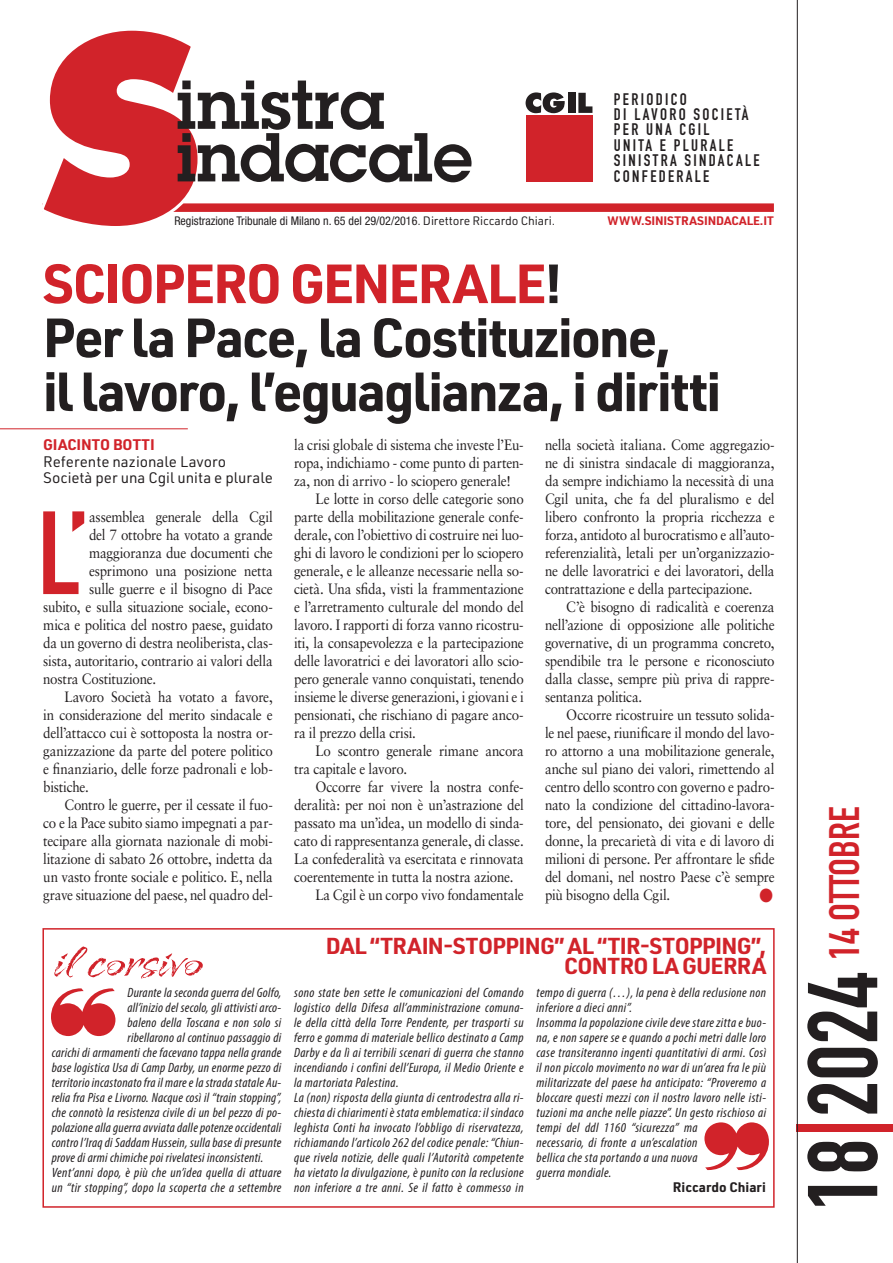
<style>
.page{position:relative;width:893px;height:1263px;background:#fff}
.page>*{position:absolute;margin:0;border:0;box-sizing:border-box;transform-origin:0 0}
.t1{font:116.1px "DIN Engschrift Std";color:#d1232a}
.t2{font:97.35px "DIN Engschrift Std";color:#231f20}
.t3{font:700 54px "URWDIN";letter-spacing:-.035em;color:#231f20}
.t4{font:700 54px "URWDIN";letter-spacing:-.035em;color:#d1232a}
.t5{font:42px "DIN Engschrift Std";color:#d1232a}
.t6{font:700 22.5px "URWDIN";letter-spacing:-.02em;color:#d1232a}
.t7{font:16.5px/15.5px "DIN Engschrift Std";letter-spacing:.14em;color:#231f20}
.t8{font:15px/18px "Sabon LT Std";letter-spacing:-.015em;color:#231f20;text-align:justify;scale:.89 1}
.Carica_autore{font:15px/16.5px "URWDIN";color:#231f20}
.Autore{font:700 15px "URWDIN";letter-spacing:.005em;color:#d1232a}
.t9{font:15px "Zapf Dingbats IT Cby BT";color:#d1232a;scale:.9 1}
.t10{font:italic condensed 13.5px/15px "Myriad Pro";letter-spacing:.025em;color:#231f20}
.t11{font:700 13.5px "URWDIN";color:#231f20}
.t12{font:condensed 12px "Helvetica Neue LT Std";color:#231f20}
.t13{font:700 12px "URWDIN";color:#d1232a}
.s1{font-family:"URWDIN";font-stretch:normal}
.s2{color:#231f20}
.s3{color:#d1232a}
</style>
<div class="page">
<hr style="left:797px;top:0;width:1px;height:1263px;background:#231f20">
<div style="left:43px;top:203px;width:731px;height:9px;background:#d1232a"></div>
<svg style="left:42px;top:30px;width:430px;height:196px"></svg>
<svg style="left:526px;top:92px;width:39px;height:21px"></svg>
<div style="left:568px;top:93px;width:7px;height:20px;background:#231f20"></div>
<svg style="left:578px;top:93px;width:14px;height:20px"></svg>
<div style="left:526px;top:115px;width:66px;height:66px;background:#d1232a"></div>
<hr style="left:0;top:428px;width:188px;height:1px;background:#d1232a">
<div style="left:42px;top:928px;width:733px;height:280px;border:2px solid #d1232a"></div>
<svg style="left:51px;top:988px;width:64px;height:48px"></svg>
<svg style="left:704px;top:1122px;width:65px;height:49px"></svg>
<svg style="left:54px;top:946px;width:149px;height:33px"></svg>
<p class="t7" style="left:614px;top:91px;width:136px">PERIODICO<br>DI LAVORO SOCIETÀ</p>
<p class="t7" style="left:614px;top:122px;width:97px">PER UNA CGIL</p>
<p class="t7" style="left:614px;top:137px;width:121px">UNITA E PLURALE</p>
<p class="t7" style="left:614px;top:153px;width:147px">SINISTRA SINDACALE<br>CONFEDERALE</p>
<p class="t12" style="left:174px;top:214px;width:382px">Registrazione Tribunale di Milano n. 65 del 29/02/2016<span class="s1">. Direttore Riccardo Chiari.</span></p>
<p class="t13" style="left:607px;top:213px;width:168px">WWW.SINISTRASINDACALE.IT</p>
<p class="t4" style="left:43px;top:247px;width:521px">SCIOPERO GENERALE<span class="s2">!</span></p>
<p class="t3" style="left:43px;top:301px;width:630px">Per la Pace, la Costituzione,</p>
<p class="t3" style="left:43px;top:355px;width:680px">il lavoro, l’eguaglianza, i diritti</p>
<p class="Autore" style="left:43px;top:434px;width:113px">GIACINTO BOTTI</p>
<p class="Carica_autore" style="left:43px;top:452px;width:231px">Referente nazionale Lavoro<br>Società per una Cgil unita e plurale</p>
<p class="t1" style="left:38px;top:485px;width:53px">L’</p>
<p class="t8" style="left:89px;top:508px;width:208px">assemblea generale della Cgil</p>
<p class="t8" style="left:89px;top:526px;width:208px">del 7 ottobre ha votato a grande</p>
<p class="t8" style="left:89px;top:544px;width:208px">maggioranza due documenti che</p>
<p class="t8" style="left:89px;top:562px;width:208px">esprimono una posizione netta</p>
<p class="t8" style="left:89px;top:580px;width:208px">sulle guerre e il bisogno di Pace</p>
<p class="t8" style="left:43px;top:598px;width:259px">subito, e sulla situazione sociale, econo-</p>
<p class="t8" style="left:43px;top:616px;width:260px">mica e politica del nostro paese, guidato</p>
<p class="t8" style="left:43px;top:634px;width:259px">da un governo di destra neoliberista, clas-</p>
<p class="t8" style="left:43px;top:652px;width:260px">sista, autoritario, contrario ai valori della</p>
<p class="t8" style="left:43px;top:670px;width:128px">nostra Costituzione.</p>
<p class="t8" style="left:43px;top:688px;width:260px;text-indent:21px">Lavoro Società ha votato a favore, in considerazione del merito sindacale e dell’attacco cui è sottoposta la nostra or&shy;ganizzazione da parte del potere politico e finanziario, delle forze padronali e lob&shy;bistiche.</p>
<p class="t8" style="left:43px;top:796px;width:260px;text-indent:21px">Contro le guerre, per il cessate il fuo&shy;co e la Pace subito siamo impegnati a par&shy;tecipare alla giornata nazionale di mobi&shy;litazione di sabato 26 ottobre, indetta da un vasto fronte sociale e politico. E, nella grave situazione del paese, nel quadro del-</p>
<p class="t8" style="left:294px;top:436px;width:259px">la crisi globale di sistema che investe l’Eu&shy;ropa, indichiamo - come punto di parten&shy;za, non di arrivo - lo sciopero generale!</p>
<p class="t8" style="left:294px;top:490px;width:260px;text-indent:21px">Le lotte in corso delle categorie sono parte della mobilitazione generale confe&shy;derale, con l’obiettivo di costruire nei luo&shy;ghi di lavoro le condizioni per lo sciopero generale, e le alleanze necessarie nella so&shy;cietà. Una sfida, visti la frammentazione e l’arretramento culturale del mondo del lavoro. I rapporti di forza vanno ricostru&shy;iti, la consapevolezza e la partecipazione delle lavoratrici e dei lavoratori allo scio&shy;pero generale vanno conquistati, tenendo insieme le diverse generazioni, i giovani e i pensionati, che rischiano di pagare anco&shy;ra il prezzo della crisi.</p>
<p class="t8" style="left:294px;top:742px;width:259px;text-indent:21px">Lo scontro generale rimane ancora tra capitale e lavoro.</p>
<p class="t8" style="left:294px;top:778px;width:260px;text-indent:21px">Occorre far vivere la nostra confe&shy;deralità: per noi non è un’astrazione del passato ma un’idea, un modello di sinda&shy;cato di rappresentanza generale, di classe.<br>La confederalità va esercitata e rinnovata coerentemente in tutta la nostra azione.</p>
<p class="t8" style="left:315px;top:886px;width:236px">La Cgil è un corpo vivo fondamentale</p>
<p class="t8" style="left:545px;top:436px;width:260px">nella società italiana. Come aggregazio&shy;ne di sinistra sindacale di maggioranza, da sempre indichiamo la necessità di una Cgil unita, che fa del pluralismo e del libero confronto la propria ricchezza e forza, antidoto al burocratismo e all’auto&shy;referenzialità, letali per un’organizzazio&shy;ne delle lavoratrici e dei lavoratori, della contrattazione e della partecipazione.</p>
<p class="t8" style="left:545px;top:598px;width:259px;text-indent:21px">C’è bisogno di radicalità e coerenza nell’azione di opposizione alle politiche governative, di un programma concreto, spendibile tra le persone e riconosciuto dalla classe, sempre più priva di rappre&shy;sentanza politica.</p>
<p class="t8" style="left:545px;top:706px;width:260px;text-indent:21px">Occorre ricostruire un tessuto solida&shy;le nel paese, riunificare il mondo del lavo&shy;ro attorno a una mobilitazione generale, anche sul piano dei valori, rimettendo al centro dello scontro con governo e padro&shy;nato la condizione del cittadino-lavora&shy;tore, del pensionato, dei giovani e delle donne, la precarietà di vita e di lavoro di milioni di persone. Per affrontare le sfide del domani, nel nostro Paese c’è sempre più bisogno della Cgil.</p>
<p class="t9" style="left:759px;top:888px;width:17px">●</p>
<p class="t10" style="left:128px;top:985px;width:155px">Durante la seconda guerra del Golfo,</p>
<p class="t10" style="left:128px;top:1000px;width:155px">all’inizio del secolo, gli attivisti arco-</p>
<p class="t10" style="left:128px;top:1015px;width:155px">baleno della Toscana e non solo si</p>
<p class="t10" style="left:128px;top:1030px;width:155px">ribellarono al continuo passaggio di</p>
<p class="t10" style="left:52px;top:1045px;width:231px">carichi di armamenti che facevano tappa nella grande</p>
<p class="t10" style="left:52px;top:1060px;width:231px">base logistica Usa di Camp Darby, un enorme pezzo di</p>
<p class="t10" style="left:52px;top:1075px;width:231px">territorio incastonato fra il mare e la strada statale Au-</p>
<p class="t10" style="left:52px;top:1090px;width:231px">relia fra Pisa e Livorno. Nacque così il “train stopping”,</p>
<p class="t10" style="left:52px;top:1105px;width:231px">che connotò la resistenza civile di un bel pezzo di po-</p>
<p class="t10" style="left:52px;top:1120px;width:231px">polazione alla guerra avviata dalle potenze occidentali</p>
<p class="t10" style="left:52px;top:1135px;width:231px">contro l’Iraq di Saddam Hussein, sulla base di presunte</p>
<p class="t10" style="left:52px;top:1150px;width:213px">prove di armi chimiche poi rivelatesi inconsistenti.</p>
<p class="t10" style="left:52px;top:1165px;width:231px">Vent’anni dopo, è più che un’idea quella di attuare un “tir stopping”, dopo la scoperta che a settembre</p>
<p class="t6" style="left:326px;top:931px;width:442px">DAL “TRAIN-STOPPING” AL “TIR-STOPPING”,</p>
<p class="t6" style="left:564px;top:950px;width:204px">CONTRO LA GUERRA</p>
<p class="t10" style="left:294px;top:985px;width:231px;text-align:justify">sono state ben sette le comunicazioni del Comando logistico della Difesa all’amministrazione comuna&shy;le della città della Torre Pendente, per trasporti su ferro e gomma di materiale bellico destinato a Camp Darby e da lì ai terribili scenari di guerra che stanno incendiando i confini dell’Europa, il Medio Oriente e la martoriata Palestina.</p>
<p class="t10" style="left:294px;top:1090px;width:231px;text-align:justify">La (non) risposta della giunta di centrodestra alla ri&shy;chiesta di chiarimenti è stata emblematica: il sindaco leghista Conti ha invocato l’obbligo di riservatezza, richiamando l’articolo 262 del codice penale: “Chiun&shy;que rivela notizie, delle quali l’Autorità competente ha vietato la divulgazione, è punito con la reclusione non inferiore a tre anni. Se il fatto è commesso in</p>
<p class="t10" style="left:536px;top:985px;width:231px">tempo di guerra (…), la pena è della reclusione non inferiore a dieci anni”.</p>
<p class="t10" style="left:536px;top:1015px;width:231px">Insomma la popolazione civile deve stare zitta e buo&shy;na, e non sapere se e quando a pochi metri dalle loro case transiteranno ingenti quantitativi di armi. Così il non piccolo movimento no war di un’area fra le più militarizzate del paese ha anticipato: “Proveremo a bloccare questi mezzi con il nostro lavoro nelle isti&shy;tuzioni ma anche nelle piazze”. Un gesto rischioso ai tempi del ddl 1160 “sicurezza” ma<br>necessario, di fronte a un’escalation<br>bellica che sta portando a una nuova<br>guerra mondiale.</p>
<p class="t11" style="left:673px;top:1178px;width:95px">Riccardo Chiari</p>
<p class="t5" style="left:820px;top:960px;width:155px;rotate:-90deg">14 OTTOBRE</p>
<p class="t2" style="left:786px;top:1211px;width:240px;rotate:-90deg">18<span class="s3">|</span>2024</p>
</div>
